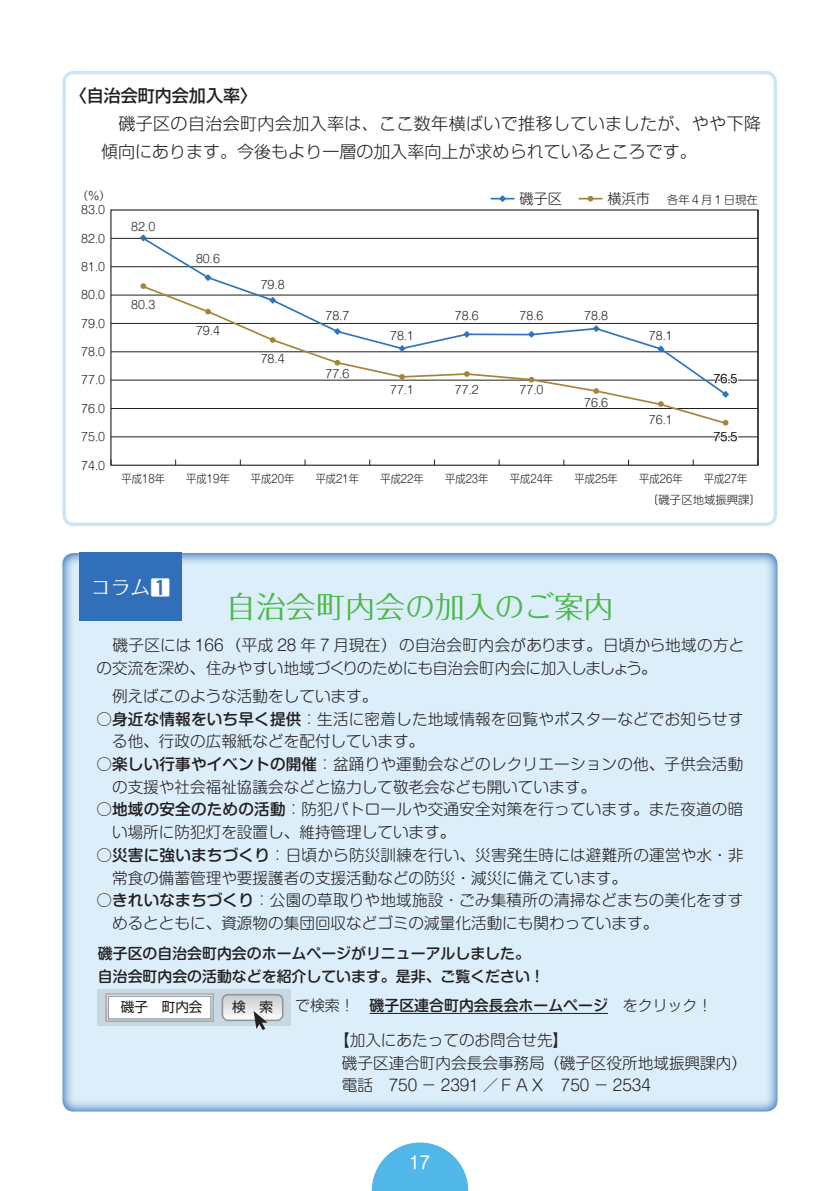
<style>
.page{position:relative;width:840px;height:1191px;background:#fff}
.page>*{position:absolute;margin:0;border:0;box-sizing:border-box;transform-origin:0 0}
.t1{font:29.8px "Folk Pro";color:#4cb848}
.t2{font:19.8px "Folk Pro";color:#fff}
.t3{font:300 17px/28.4px "Shin Go Pr 6";letter-spacing:.02em;color:#231f20}
.t4{font:500 17px "Shin Go Pr 6";color:#231f20}
.t5{font:17px "Shin M Go Pr 6";color:#fff}
.t6{font:300 15.6px/22.6px "Shin M Go Pr 6";color:#231f20}
.t7{font:500 14.8px/22.6px "Shin M Go Pr 6";color:#231f20}
.t8{font:300 14.2px "Shin M Go Pro";color:#231f20}
.t9{font:13.6px "Shin Go Pro";color:#231f20}
.t10{font:300 11.4px "Shin M Go Pro";color:#231f20}
.t11{font:300 11.4px "Shin M Go Pro";color:#231f20;scale:.91 1}
.s1{font-size:14.2px}
.s2{font-weight:700}
.s3{font-weight:500}
.s4{font-weight:300}
</style>
<div class="page">
<svg style="left:371px;top:1142px;width:97px;height:49px"></svg>
<div style="left:62px;top:552px;width:715px;height:560px;background:#dbeef9"></div>
<div style="left:79px;top:553px;width:102px;height:68px;background:#3170b8"></div>
<div style="left:62px;top:71px;width:714px;height:455px;border:3px solid #cbe5f7;border-radius:10px"></div>
<div style="left:97px;top:989px;width:193px;height:36px;background:#c8d8e3"></div>
<div style="left:105px;top:993px;width:109px;height:29px;border:2px solid #a8a9ad"></div>
<div style="left:108px;top:996px;width:103px;height:23px;background:#fff"></div>
<div style="left:108px;top:995px;width:103px;height:24px;border:1px solid #808285"></div>
<svg style="left:221px;top:994px;width:62px;height:36px"></svg>
<hr style="left:369px;top:1013px;width:238px;height:1px;background:#231f20">
<hr style="left:757px;top:210px;width:1px;height:255px;background:#231f20">
<hr style="left:111px;top:238px;width:646px;height:1px;background:#231f20">
<hr style="left:111px;top:266px;width:646px;height:1px;background:#231f20">
<hr style="left:111px;top:295px;width:646px;height:1px;background:#231f20">
<hr style="left:111px;top:323px;width:646px;height:1px;background:#231f20">
<hr style="left:111px;top:351px;width:646px;height:1px;background:#231f20">
<hr style="left:111px;top:380px;width:646px;height:1px;background:#231f20">
<hr style="left:111px;top:408px;width:646px;height:1px;background:#231f20">
<hr style="left:111px;top:436px;width:646px;height:1px;background:#231f20">
<svg style="left:491px;top:195px;width:22px;height:7px"></svg>
<svg style="left:579px;top:196px;width:22px;height:5px"></svg>
<svg style="left:711px;top:351px;width:27px;height:115px"></svg>
<svg style="left:141px;top:236px;width:586px;height:48px"></svg>
<svg style="left:141px;top:284px;width:586px;height:141px"></svg>
<p class="t4" style="left:70px;top:81px;width:189px">〈自治会町内会加入率〉</p>
<p class="t3" style="left:101px;top:108px;width:661px">　磯子区の自治会町内会加入率は、ここ数年横ばいで推移していましたが、やや下降傾向にあります。今後もより一層の加入率向上が求められているところです。</p>
<p class="t10" style="left:77px;top:187px;width:36px">（％）</p>
<p class="t10" style="left:81px;top:201px;width:25px">83.0</p>
<p class="t10" style="left:81px;top:229px;width:25px">82.0</p>
<p class="t10" style="left:81px;top:257px;width:25px">81.0</p>
<p class="t10" style="left:81px;top:286px;width:25px">80.0</p>
<p class="t10" style="left:81px;top:314px;width:25px">79.0</p>
<p class="t10" style="left:81px;top:343px;width:25px">78.0</p>
<p class="t10" style="left:81px;top:371px;width:25px">77.0</p>
<p class="t10" style="left:81px;top:399px;width:25px">76.0</p>
<p class="t10" style="left:81px;top:428px;width:25px">75.0</p>
<p class="t10" style="left:81px;top:456px;width:25px">74.0</p>
<p class="t10" style="left:131px;top:217px;width:25px">82.0</p>
<p class="t10" style="left:131px;top:295px;width:25px">80.3</p>
<p class="t10" style="left:196px;top:250px;width:25px">80.6</p>
<p class="t10" style="left:196px;top:321px;width:25px">79.4</p>
<p class="t10" style="left:260px;top:275px;width:25px">79.8</p>
<p class="t10" style="left:260px;top:349px;width:25px">78.4</p>
<p class="t10" style="left:325px;top:306px;width:25px">78.7</p>
<p class="t10" style="left:325px;top:364px;width:25px">77.6</p>
<p class="t8" style="left:519px;top:187px;width:44px">磯子区</p>
<p class="t10" style="left:607px;top:190px;width:152px"><span class="s1">横浜市</span> 各年４月１日現在</p>
<p class="t10" style="left:390px;top:326px;width:25px">78.1</p>
<p class="t10" style="left:454px;top:306px;width:25px">78.6</p>
<p class="t10" style="left:519px;top:306px;width:25px">78.6</p>
<p class="t10" style="left:584px;top:306px;width:25px">78.8</p>
<p class="t10" style="left:390px;top:380px;width:25px">77.1</p>
<p class="t10" style="left:454px;top:380px;width:25px">77.2</p>
<p class="t10" style="left:519px;top:380px;width:25px">77.0</p>
<p class="t10" style="left:584px;top:393px;width:25px">76.6</p>
<p class="t10" style="left:648px;top:326px;width:25px">78.1</p>
<p class="t10" style="left:648px;top:410px;width:25px">76.1</p>
<p class="t10" style="left:713px;top:369px;width:25px">76.5</p>
<p class="t10" style="left:713px;top:427px;width:25px">75.5</p>
<p class="t11" style="left:121px;top:469px;width:49px">平成18年</p>
<p class="t11" style="left:186px;top:469px;width:49px">平成19年</p>
<p class="t11" style="left:251px;top:469px;width:49px">平成20年</p>
<p class="t11" style="left:315px;top:469px;width:49px">平成21年</p>
<p class="t11" style="left:380px;top:469px;width:49px">平成22年</p>
<p class="t11" style="left:445px;top:469px;width:49px">平成23年</p>
<p class="t11" style="left:509px;top:469px;width:49px">平成24年</p>
<p class="t11" style="left:574px;top:469px;width:49px">平成25年</p>
<p class="t11" style="left:639px;top:469px;width:49px">平成26年</p>
<p class="t11" style="left:703px;top:469px;width:49px">平成27年</p>
<p class="t10" style="left:647px;top:490px;width:115px">〔磯子区地域振興課〕</p>
<p class="t2" style="left:91px;top:570px;width:81px">コラム<span class="s2">1</span></p>
<h1 class="t1" style="left:226px;top:581px;width:388px">自治会町内会の加入のご案内</h1>
<p class="t6" style="left:96px;top:633px;width:649px">　磯子区には 166（平成 28 年 7 月現在）の自治会町内会があります。日頃から地域の方との交流を深め、住みやすい地域づくりのためにも自治会町内会に加入しましょう。</p>
<p class="t6" style="left:96px;top:684px;width:282px">　例えばこのような活動をしています。</p>
<p class="t6" style="left:112px;top:706px;width:632px;text-indent:-16px"><span class="s3">○身近な情報をいち早く提供</span>：生活に密着した地域情報を回覧やポスターなどでお知らせする他、行政の広報紙などを配付しています。</p>
<p class="t6" style="left:112px;top:752px;width:632px;text-indent:-16px"><span class="s3">○楽しい行事やイベントの開催</span>：盆踊りや運動会などのレクリエーションの他、子供会活動の支援や社会福祉協議会などと協力して敬老会なども開いています。</p>
<p class="t6" style="left:112px;top:797px;width:632px;text-indent:-16px"><span class="s3">○地域の安全のための活動</span>：防犯パトロールや交通安全対策を行っています。また夜道の暗い場所に防犯灯を設置し、維持管理しています。</p>
<p class="t6" style="left:112px;top:842px;width:632px;text-indent:-16px">○<span class="s3">災害に強いまちづくり</span>：日頃から防災訓練を行い、災害発生時には避難所の運営や水・非常食の備蓄管理や要援護者の支援活動などの防災・減災に備えています。</p>
<p class="t6" style="left:112px;top:888px;width:632px;text-indent:-16px">○<span class="s3">きれいなまちづくり</span>：公園の草取りや地域施設・ごみ集積所の清掃などまちの美化をすすめるとともに、資源物の集団回収などゴミの減量化活動にも関わっています。</p>
<p class="t7" style="left:98px;top:941px;width:448px">磯子区の自治会町内会のホームページがリニューアルしました。自治会町内会の活動などを紹介しています。是非、ご覧ください！</p>
<p class="t7" style="left:295px;top:993px;width:418px"><span class="s4">で検索！　</span>磯子区連合町内会長会ホームページ<span class="s4">　をクリック！</span></p>
<p class="t9" style="left:121px;top:995px;width:83px">磯子　町内会</p>
<p class="t9" style="left:232px;top:995px;width:42px">検　索</p>
<p class="t6" style="left:342px;top:1028px;width:406px;text-indent:-8px">【加入にあたってのお問合せ先】<br>磯子区連合町内会長会事務局（磯子区役所地域振興課内）電話　750 － 2391 ／ＦＡＸ　750 － 2534</p>
<p class="t5" style="left:409px;top:1149px;width:22px">17</p>
</div>
